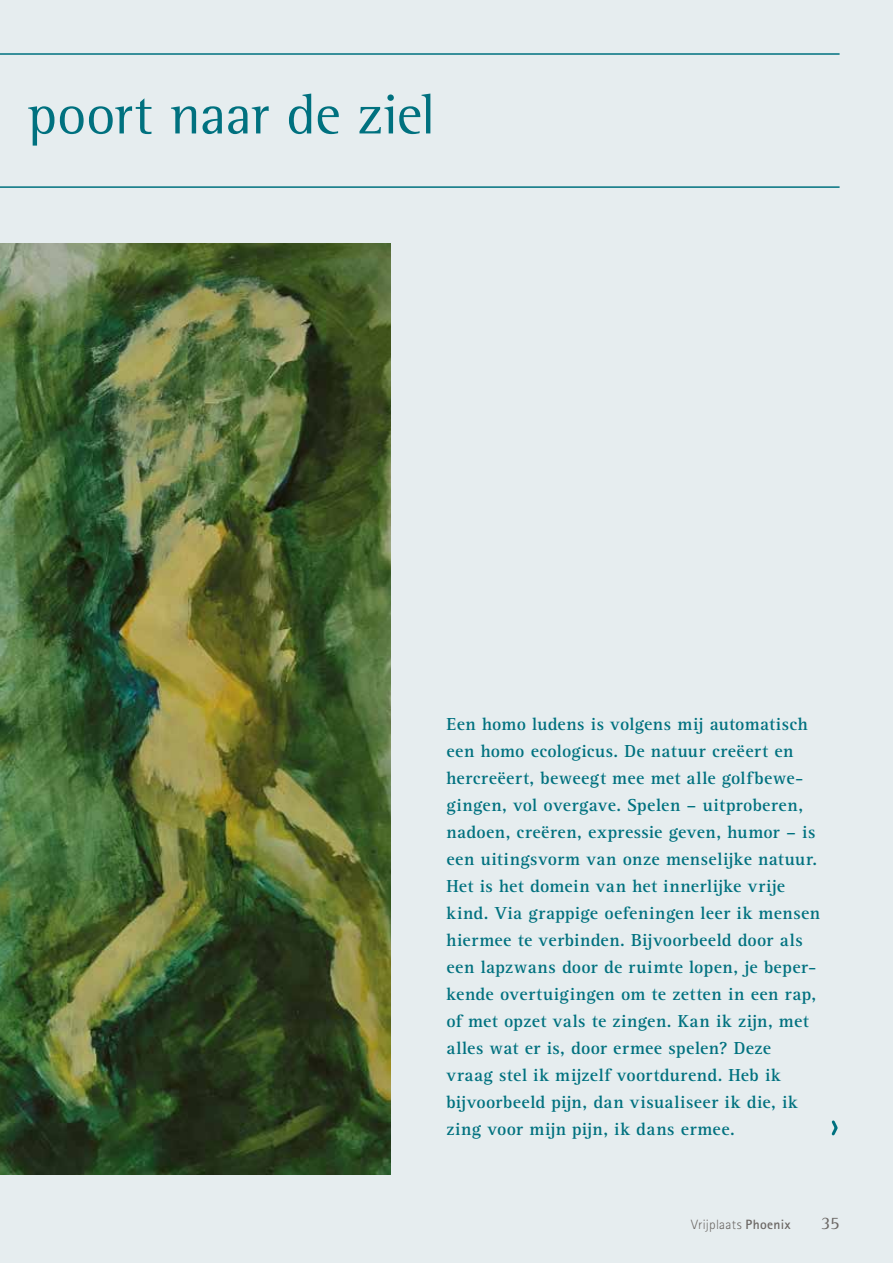
<style>
.page{position:relative;width:893px;height:1263px;background:#e6edef}
.page>*{position:absolute;margin:0;border:0;box-sizing:border-box;transform-origin:0 0}
.t1{font:57px "Rotis Semi Serif Std";letter-spacing:-.01em;color:#00717f}
.t2{font:700 18px/27px "Rotis Serif Std";letter-spacing:.02em;color:#00717f}
.t3{font:18px "Rotis Semi Serif Std";color:#6b6764}
.t4{font:300 13.5px "Rotis Sans Serif Std";letter-spacing:.02em;color:#6b6764}
.s1{font-weight:700}
</style>
<div class="page">
<hr style="left:0;top:53px;width:840px;height:2px;background:#00717f">
<hr style="left:0;top:186px;width:840px;height:2px;background:#00717f">
<svg style="left:831px;top:1120px;width:7px;height:16px"></svg>
<img style="left:0;top:243px;width:391px;height:931px">
<h1 class="t1" style="left:28px;top:81px;width:409px">poort naar de ziel</h1>
<p class="t2" style="left:446px;top:711px;width:375px">Een homo ludens is volgens mij automatisch een homo ecologicus. De natuur creëert en hercreëert, beweegt mee met alle golfbewe&shy;gingen, vol overgave. Spelen – uitproberen, nadoen, creëren, expressie geven, humor – is een uitingsvorm van onze menselijke natuur.<br>Het is het domein van het innerlijke vrije kind. Via grappige oefeningen leer ik mensen hiermee te verbinden. Bijvoorbeeld door als een lapzwans door de ruimte lopen, je beper&shy;kende overtuigingen om te zetten in een rap, of met opzet vals te zingen. Kan ik zijn, met alles wat er is, door ermee spelen? Deze vraag stel ik mijzelf voortdurend. Heb ik bijvoorbeeld pijn, dan visualiseer ik die, ik zing voor mijn pijn, ik dans ermee.</p>
<p class="t4" style="left:691px;top:1217px;width:101px">Vrijplaats <span class="s1">Phoenix</span></p>
<p class="t3" style="left:821px;top:1212px;width:20px">35</p>
</div>
